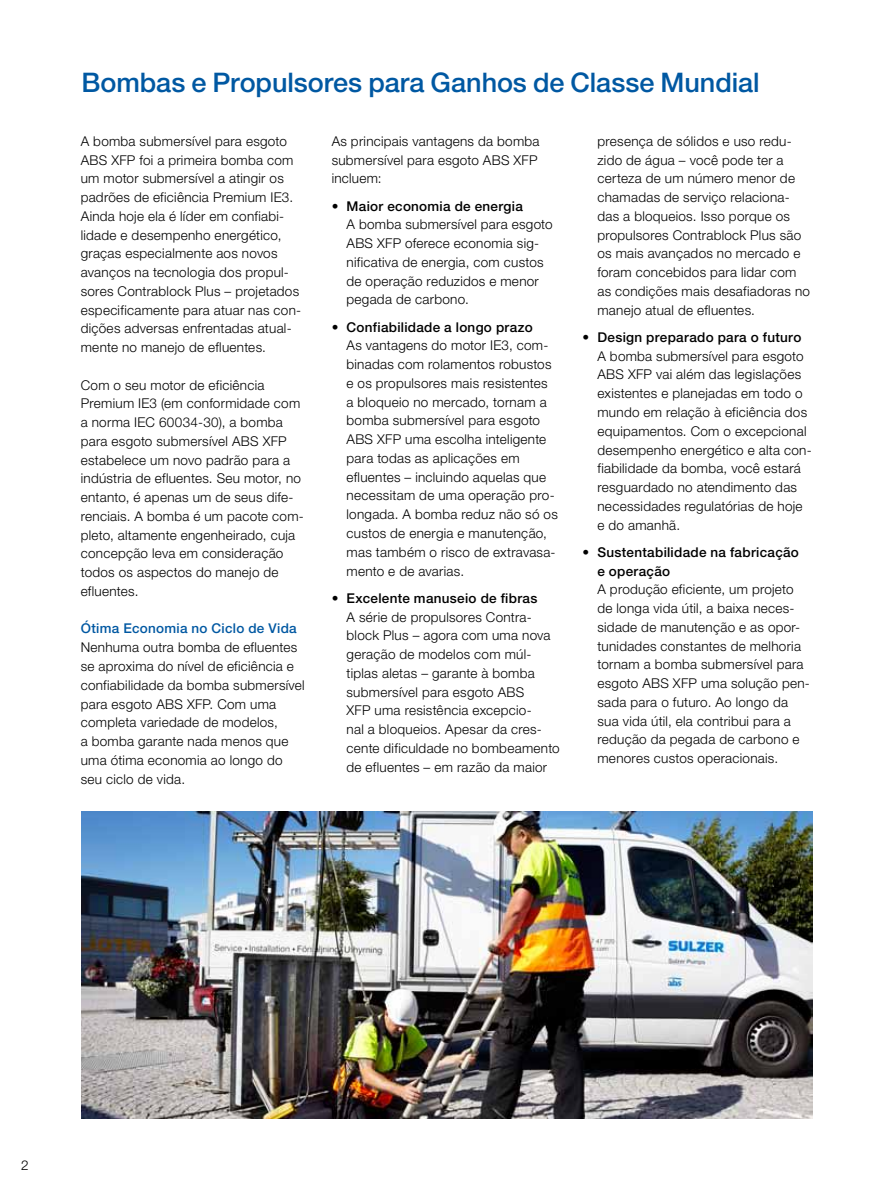
<style>
.page{position:relative;width:893px;height:1191px;background:#fff}
.page>*{position:absolute;margin:0;border:0;box-sizing:border-box;transform-origin:0 0}
.t1{font:500 27px "Helvetica Neue LT Pro";letter-spacing:-.005em;color:#0058a2}
.t2{font:300 13.5px/18.8px "Helvetica Neue LT Pro";letter-spacing:.02em;color:#000}
.t3{font:500 13.5px/18.8px "Helvetica Neue LT Pro";letter-spacing:.02em;color:#000}
.t4{font:500 13.5px "Helvetica Neue LT Pro";letter-spacing:.02em;color:#0058a2}
</style>
<div class="page">
<img style="left:82px;top:811px;width:730px;height:307px">
<h1 class="t1" style="left:82px;top:66px;width:680px">Bombas e Propulsores para Ganhos de Classe Mundial</h1>
<p class="t2" style="left:81px;top:131px;width:222px">A bomba submersível para esgoto ABS XFP foi a primeira bomba com um motor submersível a atingir os padrões de eficiência Premium IE3.<br>Ainda hoje ela é líder em confiabi&shy;lidade e desempenho energético, graças especialmente aos novos avanços na tecnologia dos propul&shy;sores Contrablock Plus – projetados especificamente para atuar nas con&shy;dições adversas enfrentadas atual&shy;mente no manejo de efluentes.</p>
<p class="t2" style="left:81px;top:375px;width:225px">Com o seu motor de eficiência<br>Premium IE3 (em conformidade com a norma IEC 60034-30), a bomba para esgoto submersível ABS XFP estabelece um novo padrão para a indústria de efluentes. Seu motor, no entanto, é apenas um de seus dife&shy;renciais. A bomba é um pacote com&shy;pleto, altamente engenheirado, cuja concepção leva em consideração todos os aspectos do manejo de efluentes.</p>
<p class="t4" style="left:81px;top:620px;width:217px">Ótima Economia no Ciclo de Vida</p>
<p class="t2" style="left:81px;top:638px;width:225px">Nenhuma outra bomba de efluentes se aproxima do nível de eficiência e confiabilidade da bomba submersível para esgoto ABS XFP. Com uma completa variedade de modelos,<br>a bomba garante nada menos que uma ótima economia ao longo do seu ciclo de vida.</p>
<p class="t2" style="left:597px;top:131px;width:214px">presença de sólidos e uso redu&shy;zido de água – você pode ter a certeza de um número menor de chamadas de serviço relaciona&shy;das a bloqueios. Isso porque os propulsores Contrablock Plus são os mais avançados no mercado e foram concebidos para lidar com as condições mais desafiadoras no manejo atual de efluentes.</p>
<p class="t3" style="left:583px;top:328px;width:220px">• Design preparado para o futuro</p>
<p class="t2" style="left:597px;top:346px;width:216px">A bomba submersível para esgoto<br>ABS XFP vai além das legislações existentes e planejadas em todo o mundo em relação à eficiência dos equipamentos. Com o excepcional desempenho energético e alta con&shy;fiabilidade da bomba, você estará resguardado no atendimento das necessidades regulatórias de hoje e do amanhã.</p>
<p class="t3" style="left:597px;top:542px;width:203px;text-indent:-15px">• Sustentabilidade na fabricação e operação</p>
<p class="t2" style="left:597px;top:580px;width:214px">A produção eficiente, um projeto de longa vida útil, a baixa neces&shy;sidade de manutenção e as opor&shy;tunidades constantes de melhoria tornam a bomba submersível para esgoto ABS XFP uma solução pen&shy;sada para o futuro. Ao longo da sua vida útil, ela contribui para a redução da pegada de carbono e menores custos operacionais.</p>
<p class="t2" style="left:332px;top:131px;width:209px">As principais vantagens da bomba submersível para esgoto ABS XFP incluem:</p>
<p class="t3" style="left:332px;top:196px;width:193px">• Maior economia de energia</p>
<p class="t2" style="left:347px;top:215px;width:208px">A bomba submersível para esgoto<br>ABS XFP oferece economia sig&shy;nificativa de energia, com custos de operação reduzidos e menor pegada de carbono.</p>
<p class="t3" style="left:332px;top:317px;width:203px">• Confiabilidade a longo prazo</p>
<p class="t2" style="left:347px;top:336px;width:213px">As vantagens do motor IE3, com&shy;binadas com rolamentos robustos e os propulsores mais resistentes a bloqueio no mercado, tornam a bomba submersível para esgoto<br>ABS XFP uma escolha inteligente para todas as aplicações em efluentes – incluindo aquelas que necessitam de uma operação pro&shy;longada. A bomba reduz não só os custos de energia e manutenção, mas também o risco de extravasa&shy;mento e de avarias.</p>
<p class="t3" style="left:332px;top:588px;width:207px">• Excelente manuseio de fibras</p>
<p class="t2" style="left:347px;top:607px;width:215px">A série de propulsores Contra&shy;block Plus – agora com uma nova geração de modelos com múl&shy;tiplas aletas – garante à bomba submersível para esgoto ABS<br>XFP uma resistência excepcio-<br>nal a bloqueios. Apesar da cres&shy;cente dificuldade no bombeamento de efluentes – em razão da maior</p>
<p class="t2" style="left:21px;top:1155px;width:9px">2</p>
</div>
